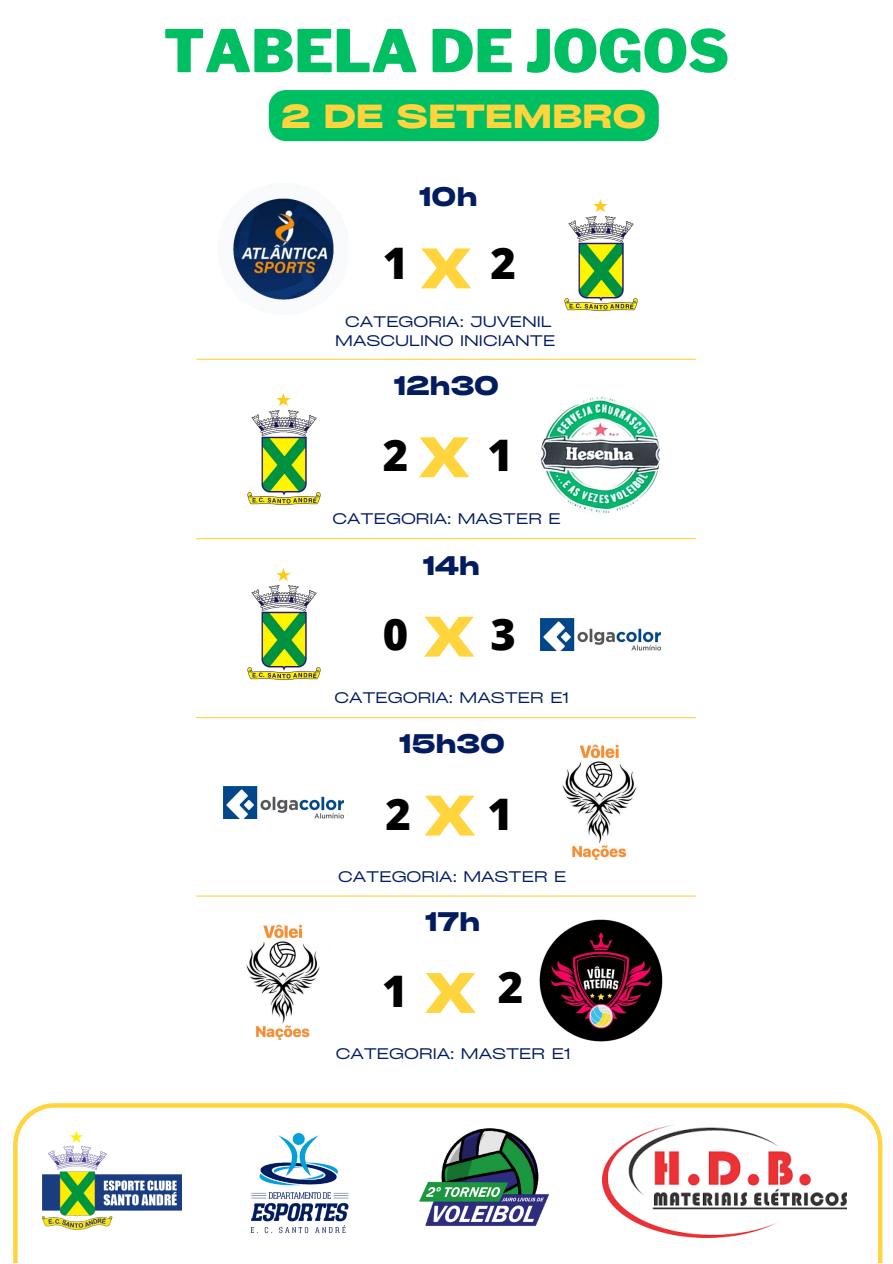
<style>
.page{position:relative;width:893px;height:1264px;background:#fff}
.page>*{position:absolute;margin:0;border:0;box-sizing:border-box;transform-origin:0 0}
.t1{font:900 58.35px "Libre Franklin";color:#00bf63}
.t2{font:700 54.6px "Cy Grotesk Grand";color:#ffd43d}
.t3{font:800 43.5px "Open Sans";color:#000}
.t4{font:700 31.95px "Cy Grotesk Grand";color:#ffd43d}
.t5{font:700 25.8px "Cy Grotesk Grand";color:#021c5f}
.t6{font:14.7px/18.3px "Cy Grotesk Grand";color:#021c5f;text-align:center}
</style>
<div class="page">
<hr style="left:197px;top:359px;width:498px;height:1px;background:#ffd43d">
<hr style="left:197px;top:538px;width:498px;height:1px;background:#ffd43d">
<hr style="left:197px;top:717px;width:498px;height:1px;background:#ffd43d">
<hr style="left:197px;top:895px;width:498px;height:1px;background:#ffd43d">
<svg style="left:13px;top:1103px;width:869px;height:159px"></svg>
<img style="left:247px;top:393px;width:73px;height:113px">
<img style="left:247px;top:568px;width:73px;height:113px">
<img style="left:562px;top:744px;width:75px;height:115px">
<img style="left:246px;top:924px;width:74px;height:115px">
<img style="left:539px;top:919px;width:124px;height:123px">
<img style="left:223px;top:786px;width:121px;height:32px">
<img style="left:541px;top:396px;width:119px;height:118px">
<div style="left:269px;top:90px;width:389px;height:51px;background:#00bf63;border-radius:17px"></div>
<img style="left:540px;top:619px;width:120px;height:31px">
<img style="left:564px;top:199px;width:73px;height:113px">
<img style="left:232px;top:197px;width:104px;height:104px">
<img style="left:42px;top:1126px;width:140px;height:108px">
<img style="left:229px;top:1111px;width:139px;height:139px">
<img style="left:415px;top:1127px;width:140px;height:107px">
<img style="left:602px;top:1124px;width:244px;height:113px">
<p class="t1" style="left:164px;top:16px;width:567px">TABELA DE JOGOS</p>
<p class="t4" style="left:281px;top:96px;width:366px">2 DE SETEMBRO</p>
<p class="t5" style="left:419px;top:180px;width:60px">10h</p>
<p class="t3" style="left:383px;top:232px;width:27px">1</p>
<p class="t3" style="left:490px;top:232px;width:27px">2</p>
<p class="t2" style="left:421px;top:234px;width:51px">X</p>
<p class="t6" style="left:335px;top:312px;width:221px">CATEGORIA: JUVENIL<br>MASCULINO INICIANTE</p>
<p class="t5" style="left:394px;top:369px;width:106px">12h30</p>
<p class="t2" style="left:419px;top:422px;width:51px">X</p>
<p class="t3" style="left:383px;top:424px;width:27px">2</p>
<p class="t3" style="left:487px;top:424px;width:27px">1</p>
<p class="t6" style="left:332px;top:508px;width:230px">CATEGORIA: MASTER E</p>
<p class="t5" style="left:423px;top:548px;width:58px">14h</p>
<p class="t2" style="left:424px;top:602px;width:51px">X</p>
<p class="t3" style="left:383px;top:604px;width:27px">0</p>
<p class="t3" style="left:490px;top:604px;width:27px">3</p>
<p class="t6" style="left:334px;top:688px;width:236px">CATEGORIA: MASTER E1</p>
<p class="t5" style="left:399px;top:727px;width:107px">15h30</p>
<p class="t2" style="left:425px;top:781px;width:51px">X</p>
<p class="t3" style="left:385px;top:783px;width:27px">2</p>
<p class="t3" style="left:487px;top:783px;width:27px">1</p>
<p class="t6" style="left:338px;top:866px;width:230px">CATEGORIA: MASTER E</p>
<p class="t5" style="left:425px;top:905px;width:56px">17h</p>
<p class="t3" style="left:382px;top:960px;width:27px">1</p>
<p class="t3" style="left:497px;top:956px;width:27px">2</p>
<p class="t2" style="left:425px;top:958px;width:51px">X</p>
<p class="t6" style="left:336px;top:1044px;width:236px">CATEGORIA: MASTER E1</p>
</div>
